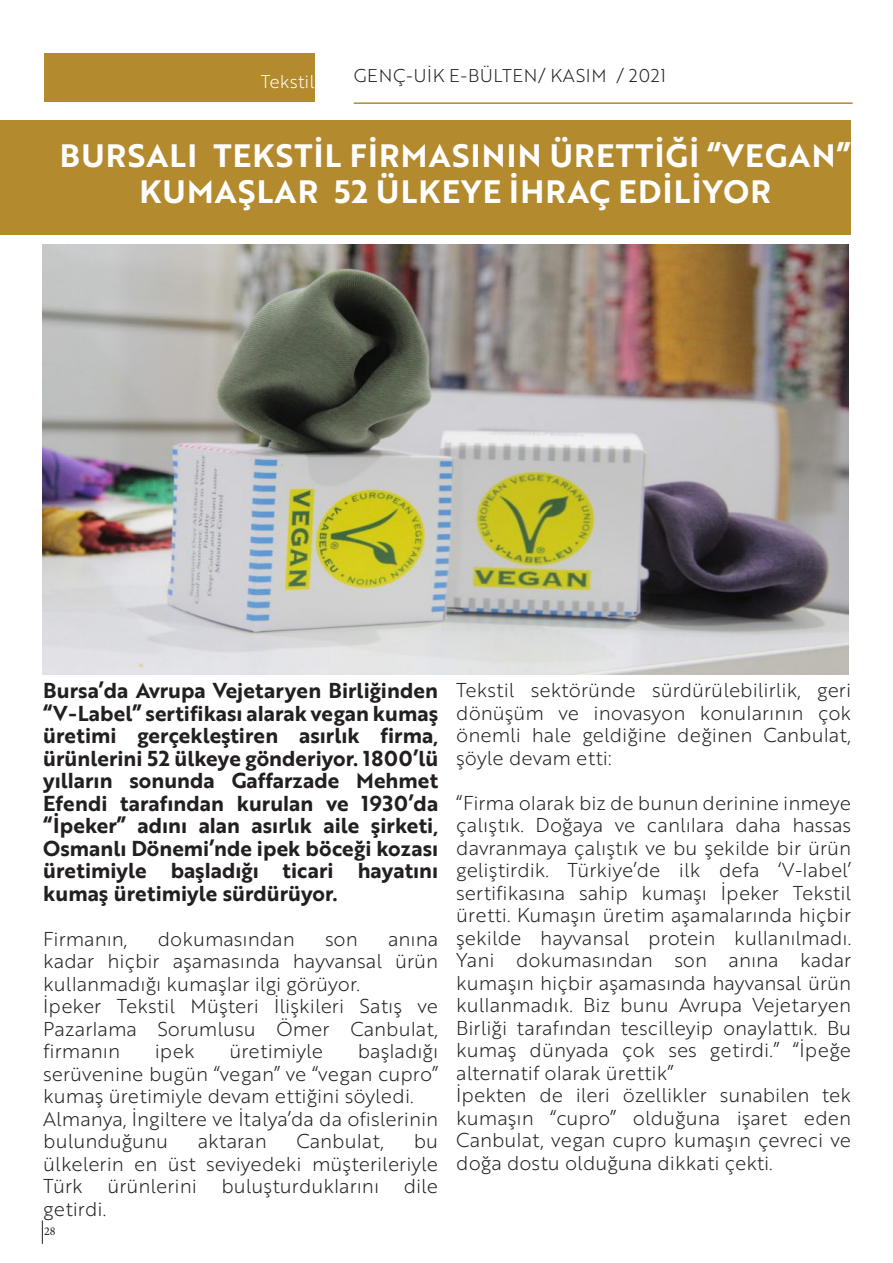
<style>
.page{position:relative;width:893px;height:1263px;background:#fff}
.page>*{position:absolute;margin:0;border:0;box-sizing:border-box;transform-origin:0 0}
.t1{font:700 31.5px/36px "Brother 1816";letter-spacing:.04em;color:#fff;text-align:center}
.t2{font:700 21px/22.5px "Brother 1816";color:#231f20;text-align:justify}
.t3{font:300 19.5px/22.5px "Brother 1816";color:#231f20;text-align:justify}
.t4{font:300 18px "Brother 1816";letter-spacing:.04em;color:#231f20}
.t5{font:300 18px "Brother 1816";color:#fff}
.t6{font:12px "Minion Pro";color:#231f20}
</style>
<div class="page">
<svg style="left:42px;top:1220px;width:1px;height:24px"></svg>
<div style="left:44px;top:54px;width:271px;height:48px;background:#b38a2e"></div>
<hr style="left:354px;top:102px;width:499px;height:2px;background:#b38a2e">
<div style="left:0;top:120px;width:850px;height:115px;background:#b38a2e"></div>
<img style="left:42px;top:244px;width:807px;height:430px">
<p class="t5" style="left:261px;top:68px;width:55px">Tekstil</p>
<p class="t4" style="left:354px;top:62px;width:314px">GENÇ-UİK E-BÜLTEN/ KASIM / 2021</p>
<p class="t1" style="left:60px;top:136px;width:792px">BURSALI TEKSTİL FİRMASININ ÜRETTİĞİ “VEGAN”<br>KUMAŞLAR 52 ÜLKEYE İHRAÇ EDİLİYOR</p>
<p class="t2" style="left:43px;top:679px;width:396px">Bursa’da Avrupa Vejetaryen Birliğinden “V-Label” sertifikası alarak vegan kumaş üretimi gerçekleştiren asırlık firma, ürünlerini 52 ülkeye gönderiyor. 1800’lü yılların sonunda Gaffarzade Mehmet Efendi tarafından kurulan ve 1930’da “İpeker” adını alan asırlık aile şirketi, Osmanlı Dönemi’nde ipek böceği kozası üretimiyle başladığı ticari hayatını kumaş üretimiyle sürdürüyor.</p>
<p class="t3" style="left:43px;top:927px;width:86px">Firmanın,</p>
<p class="t3" style="left:158px;top:927px;width:138px">dokumasından</p>
<p class="t3" style="left:325px;top:927px;width:34px">son</p>
<p class="t3" style="left:43px;top:927px;width:396px;text-indent:345px">anına kadar hiçbir aşamasında hayvansal ürün kullanmadığı kumaşlar ilgi görüyor.</p>
<p class="t3" style="left:43px;top:994px;width:396px">İpeker Tekstil Müşteri İlişkileri Satış ve Pazarlama Sorumlusu Ömer Canbulat, firmanın</p>
<p class="t3" style="left:43px;top:1039px;width:396px;text-indent:315px">başladığı serüvenine bugün “vegan” ve “vegan cupro” kumaş üretimiyle devam ettiğini söyledi.</p>
<p class="t3" style="left:43px;top:1107px;width:396px">Almanya, İngiltere ve İtalya’da da ofislerinin bulunduğunu</p>
<p class="t3" style="left:155px;top:1039px;width:41px">ipek</p>
<p class="t3" style="left:229px;top:1039px;width:95px">üretimiyle</p>
<p class="t3" style="left:198px;top:1129px;width:70px">aktaran</p>
<p class="t3" style="left:296px;top:1129px;width:89px">Canbulat,</p>
<p class="t3" style="left:43px;top:1129px;width:396px;text-indent:371px">bu ülkelerin en üst seviyedeki müşterileriyle Türk</p>
<p class="t3" style="left:107px;top:1174px;width:91px">ürünlerini</p>
<p class="t3" style="left:222px;top:1174px;width:159px">buluşturduklarını</p>
<p class="t3" style="left:404px;top:1174px;width:36px">dile</p>
<p class="t3" style="left:43px;top:1197px;width:64px">getirdi.</p>
<p class="t6" style="left:44px;top:1223px;width:13px">28</p>
<p class="t3" style="left:456px;top:678px;width:396px">Tekstil sektöründe sürdürülebilirlik, geri dönüşüm ve inovasyon konularının çok önemli hale geldiğine değinen Canbulat, şöyle devam etti:</p>
<p class="t3" style="left:456px;top:791px;width:396px">“Firma olarak biz de bunun derinine inmeye çalıştık. Doğaya ve canlılara daha hassas davranmaya çalıştık ve bu şekilde bir ürün geliştirdik. Türkiye’de ilk defa ‘V-label’ sertifikasına sahip kumaşı İpeker Tekstil üretti. Kumaşın üretim aşamalarında hiçbir şekilde hayvansal protein kullanılmadı.<br>Yani dokumasından son anına kadar kumaşın hiçbir aşamasında hayvansal ürün kullanmadık. Biz bunu Avrupa Vejetaryen Birliği tarafından tescilleyip onaylattık. Bu kumaş dünyada çok ses getirdi.” “İpeğe alternatif olarak ürettik”</p>
<p class="t3" style="left:456px;top:1083px;width:396px">İpekten de ileri özellikler sunabilen tek kumaşın “cupro” olduğuna işaret eden Canbulat, vegan cupro kumaşın çevreci ve doğa dostu olduğuna dikkati çekti.</p>
</div>
